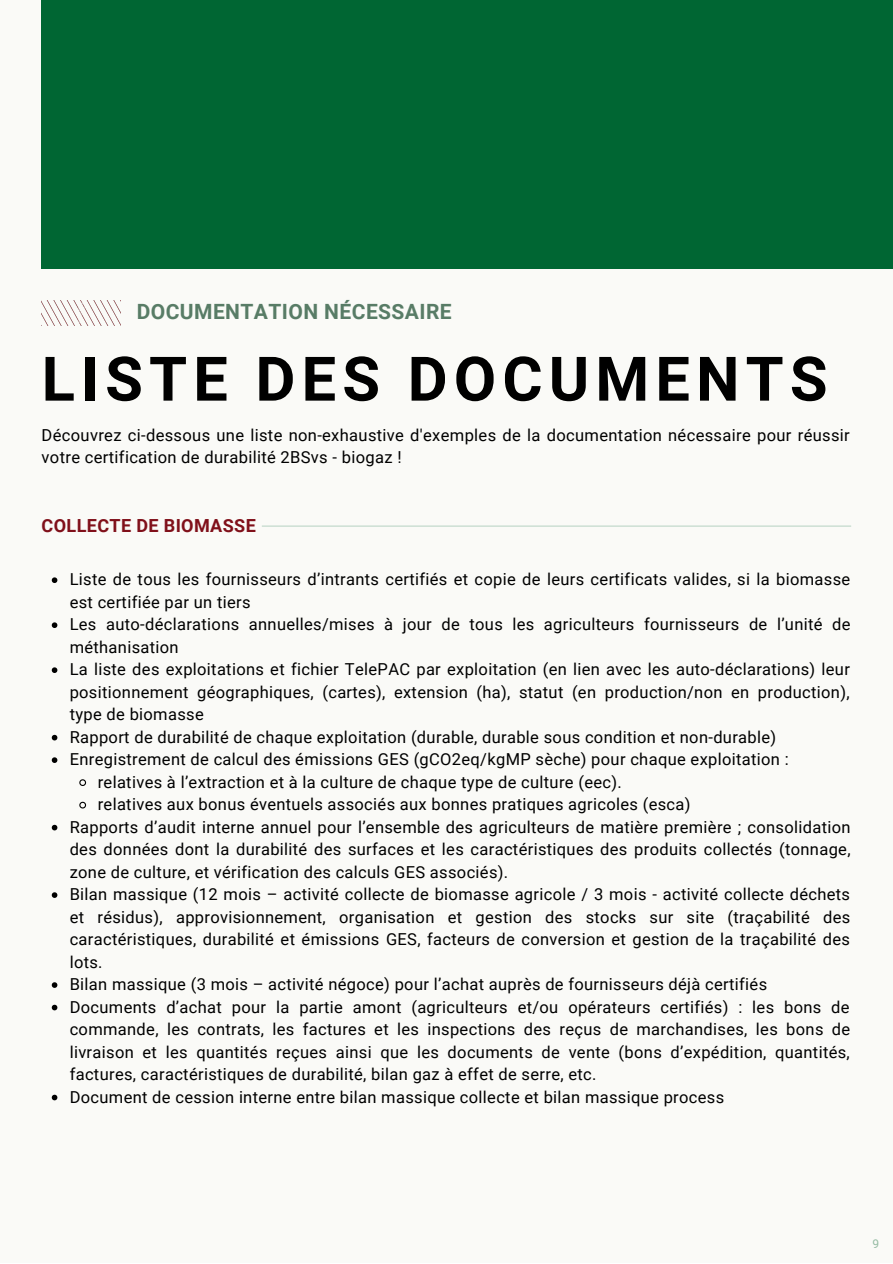
<style>
.page{position:relative;width:893px;height:1264px;background:#fff}
.page>*{position:absolute;margin:0;border:0;box-sizing:border-box;transform-origin:0 0}
.t1{font:700 61.5px "Roboto";letter-spacing:.1em;color:#000}
.t2{font:700 21px "Roboto";letter-spacing:.02em;color:#587c66}
.t3{font:700 18px "Roboto";letter-spacing:.02em;color:#80101a}
.t4{font:16.5px/22.5px "Roboto";letter-spacing:.02em;color:#000}
.t5{font:12px "Roboto";color:#94bba3}
</style>
<div class="page">
<div style="left:0;top:0;width:892px;height:1262px;background:#fafaf7"></div>
<hr style="left:262px;top:525px;width:589px;height:1px;background:#063">
<svg style="left:52px;top:577px;width:5px;height:6px"></svg>
<svg style="left:52px;top:622px;width:5px;height:6px"></svg>
<svg style="left:52px;top:667px;width:5px;height:6px"></svg>
<svg style="left:52px;top:734px;width:5px;height:6px"></svg>
<svg style="left:52px;top:757px;width:5px;height:6px"></svg>
<svg style="left:79px;top:779px;width:8px;height:7px"></svg>
<svg style="left:79px;top:801px;width:8px;height:8px"></svg>
<svg style="left:52px;top:824px;width:5px;height:6px"></svg>
<svg style="left:52px;top:892px;width:5px;height:5px"></svg>
<svg style="left:52px;top:982px;width:5px;height:5px"></svg>
<svg style="left:52px;top:1004px;width:5px;height:6px"></svg>
<svg style="left:52px;top:1094px;width:5px;height:6px"></svg>
<img style="left:42px;top:300px;width:78px;height:25px">
<div style="left:42px;top:0;width:850px;height:268px;background:#063"></div>
<p class="t2" style="left:137px;top:300px;width:316px">DOCUMENTATION NÉCESSAIRE</p>
<h1 class="t1" style="left:42px;top:343px;width:787px">LISTE DES DOCUMENTS</h1>
<p class="t4" style="left:42px;top:424px;width:809px">Découvrez ci-dessous une liste non-exhaustive d'exemples de la documentation nécessaire pour réussir votre certification de durabilité 2BSvs - biogaz !</p>
<p class="t3" style="left:42px;top:515px;width:216px">COLLECTE DE BIOMASSE</p>
<p class="t4" style="left:70px;top:568px;width:782px">Liste de tous les fournisseurs d’intrants certifiés et copie de leurs certificats valides, si la biomasse</p>
<p class="t4" style="left:70px;top:591px;width:182px">est certifiée par un tiers</p>
<p class="t4" style="left:70px;top:613px;width:782px">Les auto-déclarations annuelles/mises à jour de tous les agriculteurs fournisseurs de l’unité de</p>
<p class="t4" style="left:70px;top:636px;width:110px">méthanisation</p>
<p class="t4" style="left:70px;top:658px;width:781px">La liste des exploitations et fichier TelePAC par exploitation (en lien avec les auto-déclarations) leur</p>
<p class="t4" style="left:70px;top:681px;width:781px">positionnement géographiques, (cartes), extension (ha), statut (en production/non en production),</p>
<p class="t4" style="left:70px;top:703px;width:136px">type de biomasse</p>
<p class="t4" style="left:70px;top:725px;width:708px">Rapport de durabilité de chaque exploitation (durable, durable sous condition et non-durable)</p>
<p class="t4" style="left:70px;top:748px;width:720px">Enregistrement de calcul des émissions GES (gCO2eq/kgMP sèche) pour chaque exploitation :</p>
<p class="t4" style="left:98px;top:770px;width:525px">relatives à l’extraction et à la culture de chaque type de culture (eec).</p>
<p class="t4" style="left:98px;top:793px;width:594px">relatives aux bonus éventuels associés aux bonnes pratiques agricoles (esca)</p>
<p class="t4" style="left:70px;top:815px;width:782px">Rapports d’audit interne annuel pour l’ensemble des agriculteurs de matière première ; consolidation</p>
<p class="t4" style="left:70px;top:838px;width:782px">des données dont la durabilité des surfaces et les caractéristiques des produits collectés (tonnage,</p>
<p class="t4" style="left:70px;top:860px;width:440px">zone de culture, et vérification des calculs GES associés).</p>
<p class="t4" style="left:70px;top:883px;width:781px">Bilan massique (12 mois – activité collecte de biomasse agricole / 3 mois - activité collecte déchets</p>
<p class="t4" style="left:70px;top:905px;width:782px">et résidus), approvisionnement, organisation et gestion des stocks sur site (traçabilité des</p>
<p class="t4" style="left:70px;top:928px;width:781px">caractéristiques, durabilité et émissions GES, facteurs de conversion et gestion de la traçabilité des</p>
<p class="t4" style="left:70px;top:950px;width:34px">lots.</p>
<p class="t4" style="left:70px;top:973px;width:699px">Bilan massique (3 mois – activité négoce) pour l’achat auprès de fournisseurs déjà certifiés</p>
<p class="t4" style="left:70px;top:995px;width:781px">Documents d’achat pour la partie amont (agriculteurs et/ou opérateurs certifiés) : les bons de</p>
<p class="t4" style="left:70px;top:1018px;width:782px">commande, les contrats, les factures et les inspections des reçus de marchandises, les bons de</p>
<p class="t4" style="left:70px;top:1040px;width:781px">livraison et les quantités reçues ainsi que les documents de vente (bons d’expédition, quantités,</p>
<p class="t4" style="left:70px;top:1063px;width:528px">factures, caractéristiques de durabilité, bilan gaz à effet de serre, etc.</p>
<p class="t4" style="left:70px;top:1085px;width:656px">Document de cession interne entre bilan massique collecte et bilan massique process</p>
<p class="t5" style="left:872px;top:1236px;width:8px">9</p>
</div>
